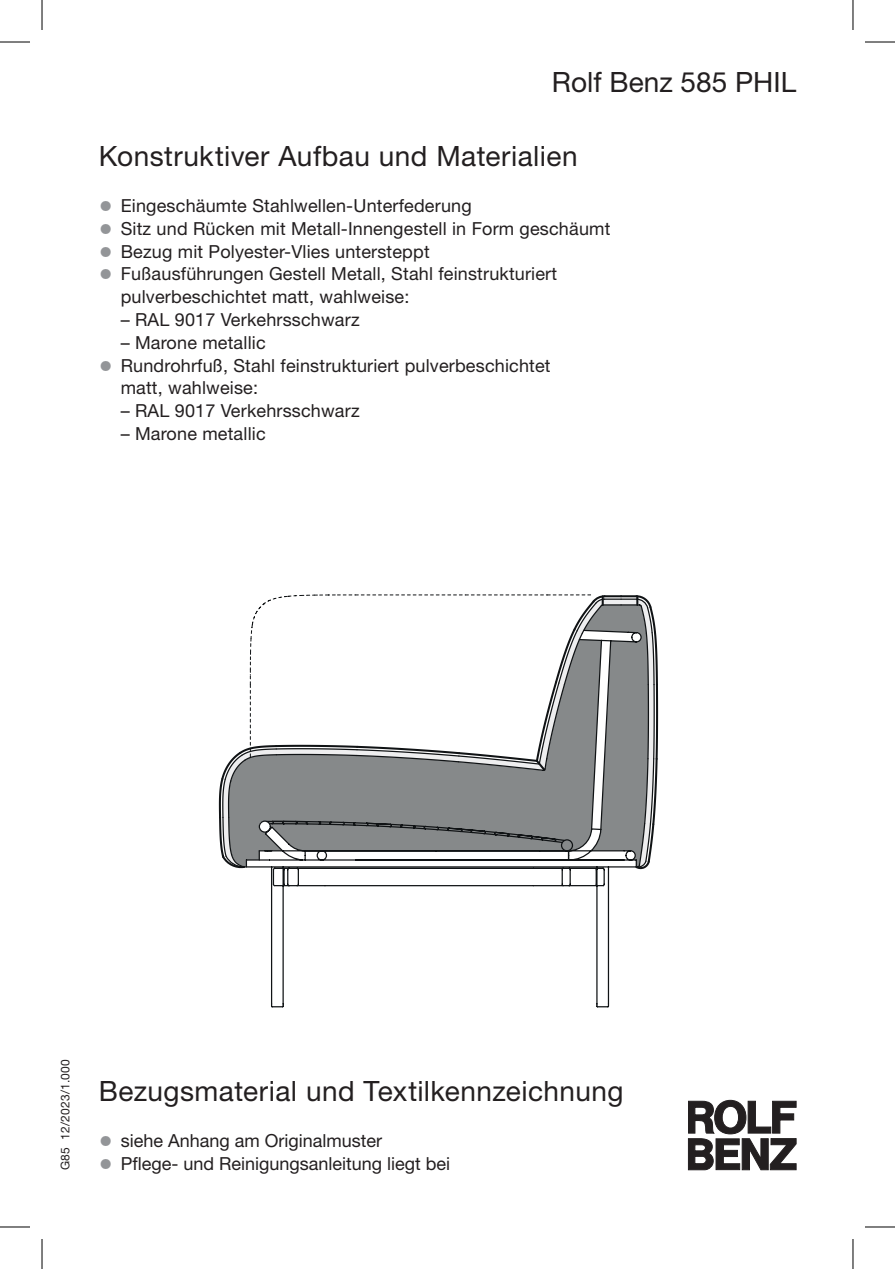
<style>
.page{position:relative;width:895px;height:1269px;background:#fff}
.page>*{position:absolute;margin:0;border:0;box-sizing:border-box;transform-origin:0 0}
.t1{font:28px "Helvetica Neue";letter-spacing:.015em;color:#231f20}
.t2{font:18px/22.8px "Helvetica Neue";letter-spacing:.01em;color:#231f20}
.t3{font:12px "Helvetica Neue";letter-spacing:.02em;color:#231f20}
.s1{font-size:28px;color:#939598}
</style>
<div class="page">
<svg style="left:688px;top:1100px;width:108px;height:70px"></svg>
<svg style="left:219px;top:594px;width:439px;height:413px"></svg>
<hr style="left:0;top:42px;width:30px;height:1px;background:#000">
<hr style="left:865px;top:42px;width:30px;height:1px;background:#000">
<hr style="left:0;top:1227px;width:30px;height:1px;background:#000">
<hr style="left:865px;top:1227px;width:30px;height:1px;background:#000">
<hr style="left:42px;top:0;width:1px;height:30px;background:#000">
<hr style="left:42px;top:1239px;width:1px;height:30px;background:#000">
<hr style="left:852px;top:0;width:1px;height:30px;background:#000">
<hr style="left:852px;top:1239px;width:1px;height:30px;background:#000">
<h1 class="t1" style="left:552px;top:66px;width:246px">Rolf Benz 585 PHIL</h1>
<h1 class="t1" style="left:99px;top:140px;width:480px">Konstruktiver Aufbau und Materialien</h1>
<p class="t2" style="left:99px;top:194px;width:374px"><span class="s1">•</span> Eingeschäumte Stahlwellen-Unterfederung</p>
<p class="t2" style="left:99px;top:217px;width:513px"><span class="s1">•</span> Sitz und Rücken mit Metall-Innengestell in Form geschäumt</p>
<p class="t2" style="left:99px;top:239px;width:332px"><span class="s1">•</span> Bezug mit Polyester-Vlies untersteppt</p>
<p class="t2" style="left:121px;top:262px;width:438px;text-indent:-22px"><span class="s1">•</span> Fußausführungen Gestell Metall, Stahl feinstrukturiert pulverbeschichtet matt, wahlweise:</p>
<p class="t2" style="left:121px;top:308px;width:240px">– RAL 9017 Verkehrsschwarz</p>
<p class="t2" style="left:121px;top:331px;width:146px">– Marone metallic</p>
<p class="t2" style="left:121px;top:353px;width:431px;text-indent:-22px"><span class="s1">•</span> Rundrohrfuß, Stahl feinstrukturiert pulverbeschichtet matt, wahlweise:</p>
<p class="t2" style="left:121px;top:399px;width:240px">– RAL 9017 Verkehrsschwarz</p>
<p class="t2" style="left:121px;top:422px;width:146px">– Marone metallic</p>
<p class="t3" style="left:58px;top:1170px;width:113px;rotate:-90deg">G85 12/2023/1.000</p>
<h1 class="t1" style="left:99px;top:1075px;width:526px">Bezugsmaterial und Textilkennzeichnung</h1>
<p class="t2" style="left:99px;top:1129px;width:285px"><span class="s1">•</span> siehe Anhang am Originalmuster</p>
<p class="t2" style="left:99px;top:1151px;width:353px"><span class="s1">•</span> Pflege- und Reinigungsanleitung liegt bei</p>
</div>
